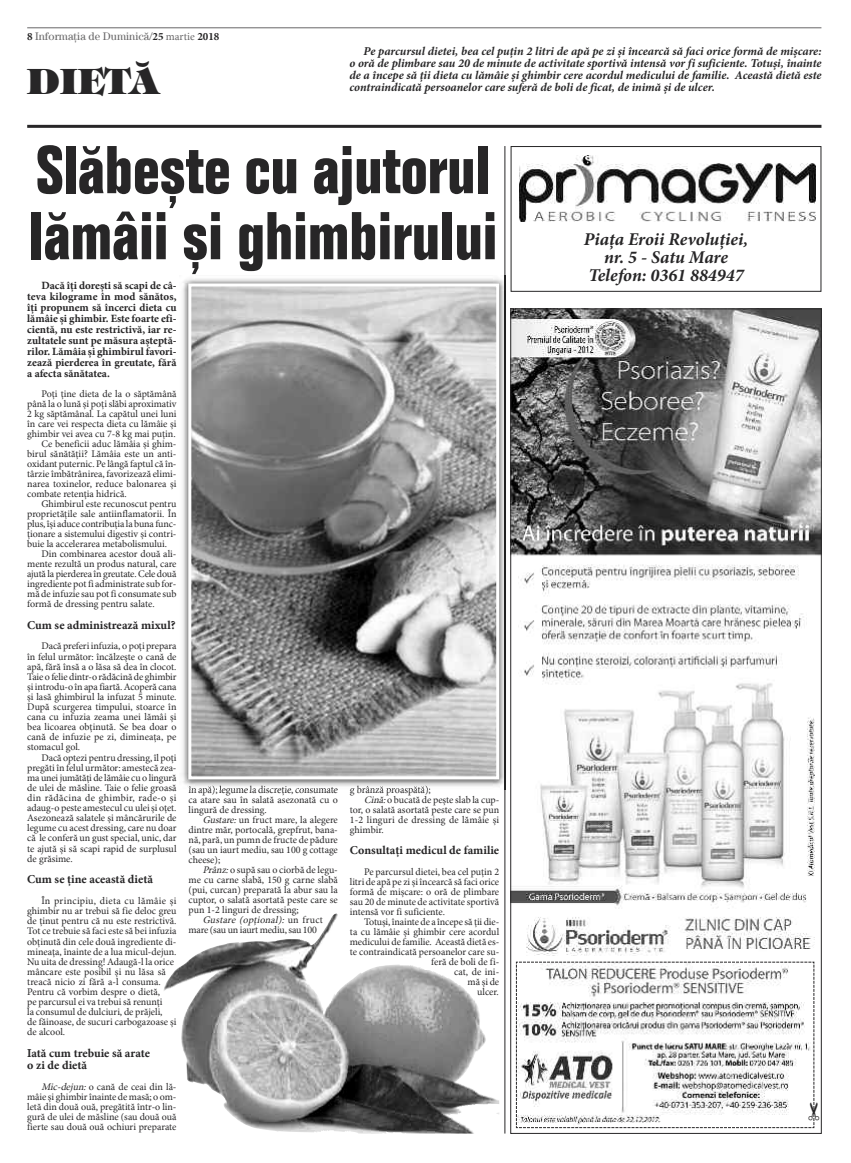
<style>
.page{position:relative;width:851px;height:1163px;background:#fff}
.page>*{position:absolute;margin:0;border:0;box-sizing:border-box;transform-origin:0 0}
.t1{font:condensed 66px/66px "IZ BC Folio";color:#272627}
.t2{font:35px "H Tiffany RT1";color:#272627}
.t3{font:18px/18px "IZ Minion Pro Bold It";color:#272627;text-align:center}
.t4{font:12px/12px "IZ Minion Pro Bold It";letter-spacing:-.005em;color:#272627;text-align:justify}
.t5{font:12px/12px "IZ Minion Pro Bold";color:#272627}
.t6{font:11px/11px "IZ Minion Pro Bold";color:#272627;text-align:justify}
.t7{font:11px "IZ Century Std Book";color:#686768}
.t8{font:10px/10.1px "IZ Minion Pro Regular";color:#272627;text-align:justify}
.s1{font-family:"IZ Minion Pro Bold";color:#272627}
.s2{font-family:"IZ Minion Pro Regular"}
.s3{font-style:italic}
</style>
<div class="page">
<hr style="left:27px;top:27px;width:794px;height:1px;background:#686768">
<svg style="left:181px;top:789px;width:318px;height:344px"></svg>
<hr style="left:504px;top:146px;width:1px;height:987px;background:#272627">
<img style="left:182px;top:276px;width:324px;height:513px">
<img style="left:189px;top:786px;width:18px;height:3px">
<img style="left:350px;top:785px;width:15px;height:4px">
<img style="left:504px;top:276px;width:1px;height:513px">
<img style="left:192px;top:287px;width:303px;height:488px">
<div style="left:188px;top:283px;width:311px;height:496px;border:3px solid #fff"></div>
<hr style="left:27px;top:125px;width:794px;height:3px;background:#272627">
<img style="left:512px;top:311px;width:307px;height:643px">
<div style="left:510px;top:146px;width:311px;height:146px;border:1px solid #272627"></div>
<img style="left:519px;top:155px;width:296px;height:67px">
<img style="left:164px;top:913px;width:315px;height:101px">
<svg style="left:515px;top:961px;width:300px;height:167px"></svg>
<p class="t7" style="left:27px;top:32px;width:194px"><span class="s1">8</span> Informa\ia de Duminic[/<span class="s1">25</span> <span class="s2">martie</span> <span class="s1">2018</span></p>
<h2 class="t2" style="left:27px;top:61px;width:133px">DIET~</h2>
<p class="t4" style="left:349px;top:46px;width:473px;text-indent:14px">Pe parcursul dietei, bea cel puțin 2 litri de apă pe zi şi încearcă să faci orice formă de mişcare&lt; o oră de plimbare sau 20 de minute de activitate sportivă intensă vor fi suficiente. Totuşi, înainte de a începe să ții dieta cu lămâie şi ghimbir cere acordul medicului de familie. Această dietă este contraindicată persoanelor care suferă de boli de ficat, de inimă şi de ulcer.</p>
<h1 class="t1" style="left:29px;top:142px;width:470px">Sl[be;te cu ajutorul l[mâii ;i ghimbirului</h1>
<p class="t6" style="left:27px;top:280px;width:151px;text-indent:14px">Dacă îți dorești să scapi de câ&shy;teva kilograme în mod sănătos, îți propunem să încerci dieta cu lămâie și ghimbir. Este foarte efi&shy;cientă, nu este restrictivă, iar re&shy;zultatele sunt pe măsura așteptă&shy;rilor. Lămâia și ghimbirulfavori&shy;zează pierderea în greutate, fără a afecta sănătatea.</p>
<p class="t8" style="left:41px;top:389px;width:137px">Poți ține dieta de la o săptămână</p>
<p class="t8" style="left:27px;top:399px;width:151px">până la o lună și poți slăbi aproximativ</p>
<p class="t8" style="left:27px;top:409px;width:151px">2 kg săptămânal. La capătul unei luni</p>
<p class="t8" style="left:27px;top:419px;width:151px">în care vei respecta dieta cu lămâie și</p>
<p class="t8" style="left:27px;top:429px;width:150px">ghimbir vei avea cu 7-8 kg mai puțin.</p>
<p class="t8" style="left:41px;top:439px;width:137px">Ce beneficii aduc lămâia și ghim-</p>
<p class="t8" style="left:27px;top:449px;width:151px">birul sănătății? Lămâia este un anti-</p>
<p class="t8" style="left:27px;top:459px;width:151px">oxidant puternic. Pe lângă faptul că în-</p>
<p class="t8" style="left:27px;top:469px;width:151px">târzie îmbătrânirea, favorizează elimi-</p>
<p class="t8" style="left:27px;top:479px;width:151px">narea toxinelor, reduce balonarea și</p>
<p class="t8" style="left:27px;top:489px;width:101px">combate retenția hidrică.</p>
<p class="t8" style="left:41px;top:499px;width:137px">Ghimbirul este recunoscut pentru</p>
<p class="t8" style="left:27px;top:509px;width:151px">proprietățile sale antiinflamatorii. În</p>
<p class="t8" style="left:27px;top:519px;width:151px">plus, își aduce contribuția la buna func-</p>
<p class="t8" style="left:27px;top:529px;width:151px">ționare a sistemului digestiv și contri-</p>
<p class="t8" style="left:27px;top:539px;width:141px">buie la accelerarea metabolismului.</p>
<p class="t8" style="left:41px;top:549px;width:137px">Din combinarea acestor două ali-</p>
<p class="t8" style="left:27px;top:559px;width:151px">mente rezultă un produs natural, care</p>
<p class="t8" style="left:27px;top:569px;width:151px">ajută la pierderea în greutate. Cele două</p>
<p class="t8" style="left:27px;top:579px;width:150px">ingrediente pot fi administrate sub for-</p>
<p class="t8" style="left:27px;top:589px;width:151px">mă de infuzie sau pot fi consumate sub</p>
<p class="t8" style="left:27px;top:599px;width:129px">formă de dressing pentru salate.</p>
<p class="t5" style="left:27px;top:619px;width:150px">Cum se administrează mixul?</p>
<p class="t8" style="left:27px;top:642px;width:151px;text-indent:14px">Dacă preferi infuzia, o poți prepara în felul următor&lt; încălzește o cană de apă, fără însă a o lăsa să dea în clocot.<br>Taie o felie dintr-o rădăcină de ghimbir și introdu-o în apa fiartă. Acoperă cana și lasă ghimbirul la infuzat 5 minute.<br>După scurgerea timpului, stoarce în cana cu infuzia zeama unei lămâi și bea licoarea obținută. Se bea doar o cană de infuzie pe zi, dimineața, pe stomacul gol.</p>
<p class="t8" style="left:27px;top:753px;width:151px;text-indent:14px">Dacă optezi pentru dressing, îl poți pregăti în felul următor&lt; amestecă zea&shy;ma unei jumătăți de lămâie cu o lingură de ulei de măsline. Taie o felie groasă din rădăcina de ghimbir, rade-o și adaug-o peste amestecul cu ulei și oțet.<br>Asezonează salatele și mâncărurile de legume cu acest dressing, care nu doar că le conferă un gust special, unic, dar te ajută și să scapi rapid de surplusul de grăsime.</p>
<p class="t5" style="left:27px;top:874px;width:127px">Cum se ține aceast[ diet[</p>
<p class="t8" style="left:27px;top:896px;width:151px;text-align:left;text-indent:14px">În principiu, dieta cu lămâie și ghimbir nu ar trebui să fie deloc greu de ținut pentru că nu este restrictivă.<br>Tot ce trebuie să faci este să bei infuzia obținută din cele două ingrediente di&shy;mineața, înainte de a lua micul-dejun.<br>Nu uita de dressing! Adaugă-l la orice mâncare este posibil și nu lăsa să treacă nicio zi fără a-l consuma.<br>Pentru că vorbim despre o dietă,<br>pe parcursul ei va trebui să renunți<br>la consumul de dulciuri, de prăjeli,<br>de făinoase, de sucuri carbogazoase și de alcool.</p>
<p class="t5" style="left:27px;top:1048px;width:124px">Iată cum trebuie să arate o zi de dietă</p>
<p class="t8" style="left:27px;top:1082px;width:151px;text-indent:14px"><span class="s3">Mic-dejun&lt;</span>o cană de ceai din lă&shy;mâie și ghimbir înainte de masă&gt; o om&shy;letă din două ouă, pregătită într-o lin&shy;gură de ulei de măsline (sau două ouă fierte sau două ouă ochiuri preparate</p>
<p class="t8" style="left:188px;top:785px;width:151px">în apă)&gt; legume la discreție, consumate ca atare sau în salată asezonată cu o lingură de dressing.</p>
<p class="t8" style="left:188px;top:815px;width:151px;text-indent:14px"><span class="s3">Gustare&lt;</span>un fruct mare, la alegere dintre măr, portocală, grepfrut, bana&shy;nă, pară, un pumn de fructe de pădure (sau un iaurt mediu, sau 100 g cottage cheese)&gt;</p>
<p class="t8" style="left:188px;top:865px;width:151px;text-indent:14px"><span class="s3">Prânz&lt;</span>o supă sau o ciorbă de legu&shy;me cu carne slabă, 150 g carne slabă (pui, curcan) preparată la abur sau la cuptor, o salată asortată peste care se pun 1-2 linguri de dressing&gt;</p>
<p class="t8" style="left:188px;top:915px;width:136px;text-indent:14px"><span class="s3">Gustare (opțional)&lt;</span> u n fr u c t mare (sau un iaurt mediu, sau 100</p>
<p class="t8" style="left:350px;top:785px;width:82px">g brânză proaspătă)&gt;</p>
<p class="t8" style="left:364px;top:795px;width:137px"><span class="s3">Cină&lt;</span>o bucată de pește slab la cup-</p>
<p class="t8" style="left:350px;top:805px;width:151px">tor, o salată asortată peste care se pun</p>
<p class="t8" style="left:350px;top:815px;width:151px">1-2 linguri de dressing de lămâie și</p>
<p class="t8" style="left:350px;top:825px;width:35px">ghimbir.</p>
<p class="t5" style="left:350px;top:845px;width:151px">Consulta\i medicul de familie</p>
<p class="t8" style="left:350px;top:867px;width:151px;text-indent:14px">Pe parcursul dietei, bea cel puțin 2 litri de apă pe zi și încearcă să faci orice formă de mișcare&lt; o oră de plimbare sau 20 de minute de activitate sportivă intensă vor fi suficiente.</p>
<p class="t8" style="left:350px;top:917px;width:151px;text-align:right">Totuși, înainte de a începe să ții die-<br>ta cu lămâie și ghimbir cere acordul medicului de familie. Această dietă es&shy;te contraindicată persoanelor care su&shy;feră de boli de fi-<br>cat, de ini-<br>mă și de<br>ulcer.</p>
<h3 class="t3" style="left:583px;top:232px;width:166px">Pia\a Eroii Revolu\iei, nr. 5 - Satu Mare<br>Telefon&lt; 0361 884947</h3>
</div>
